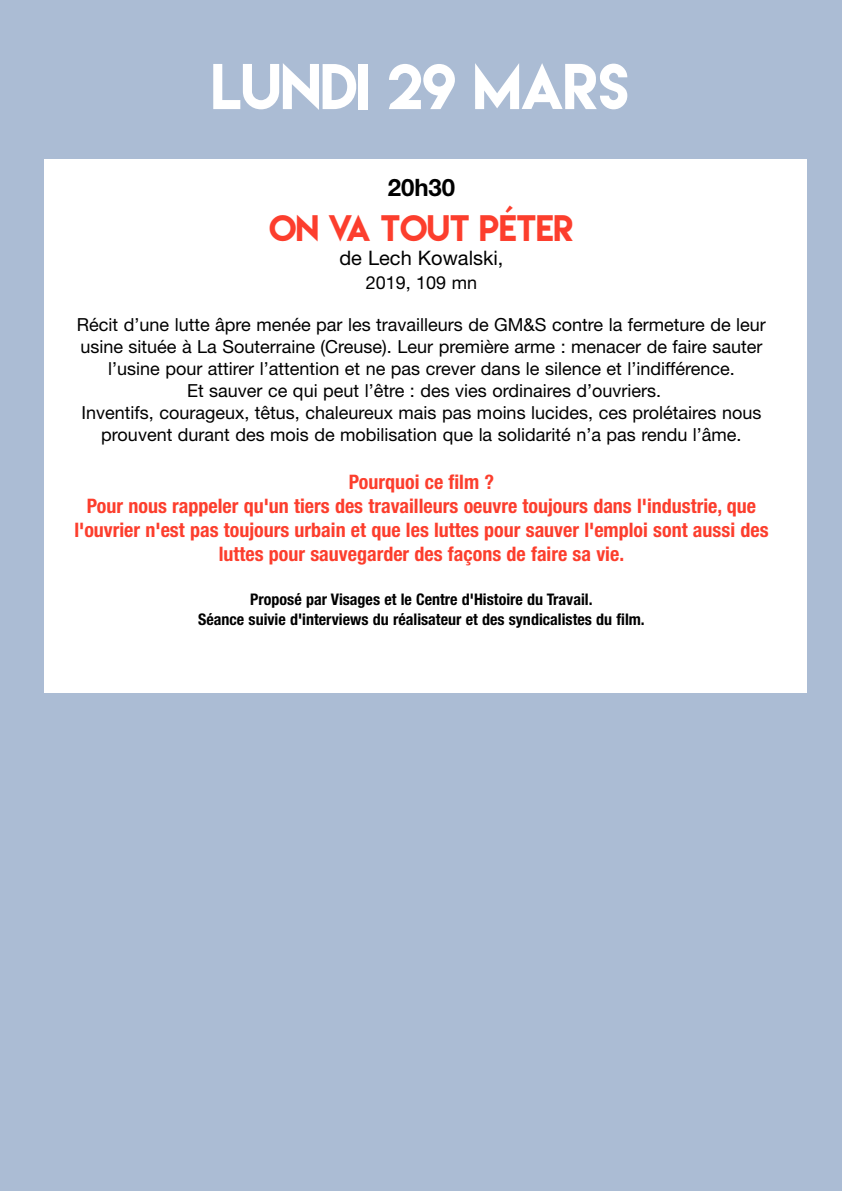
<style>
.page{position:relative;width:842px;height:1191px;background:#fff}
.page>*{position:absolute;margin:0;border:0;box-sizing:border-box;transform-origin:0 0}
.t1{font:56px "Lemon Milk";letter-spacing:-.015em;color:#fff}
.t2{font:32px "Lemon Milk";letter-spacing:-.015em;color:#fc3e2d}
.t3{font:700 24px "Helvetica Neue";color:#000}
.t4{font:700 condensed 20px/24px "Helvetica Neue";color:#fc3e2d;text-align:center}
.t5{font:20px "Helvetica Neue";color:#000}
.t6{font:18px/22px "Helvetica Neue";color:#000;text-align:center}
.t7{font:700 condensed 16px/20px "Helvetica Neue";color:#000;text-align:center}
</style>
<div class="page">
<div style="left:0;top:0;width:841px;height:1191px;background:#abbcd4"></div>
<div style="left:44px;top:159px;width:763px;height:533px;background:#fff"></div>
<h1 class="t1" style="left:211px;top:57px;width:420px">LUNDI 29 MARS</h1>
<h3 class="t3" style="left:388px;top:179px;width:69px">20h30</h3>
<h2 class="t2" style="left:269px;top:211px;width:306px">ON VA TOUT PÉTER</h2>
<p class="t5" style="left:339px;top:251px;width:166px">de Lech Kowalski,</p>
<p class="t6" style="left:366px;top:274px;width:113px">2019, 109 mn</p>
<p class="t6" style="left:77px;top:316px;width:690px">Récit d’une lutte âpre menée par les travailleurs de GM&amp;S contre la fermeture de leur usine située à La Souterraine (Creuse). Leur première arme : menacer de faire sauter l’usine pour attirer l’attention et ne pas crever dans le silence et l’indifférence.<br>Et sauver ce qui peut l’être : des vies ordinaires d’ouvriers.<br>Inventifs, courageux, têtus, chaleureux mais pas moins lucides, ces prolétaires nous prouvent durant des mois de mobilisation que la solidarité n’a pas rendu l’âme.</p>
<p class="t4" style="left:74px;top:472px;width:696px">Pourquoi ce film ?<br>Pour nous rappeler qu'un tiers des travailleurs oeuvre toujours dans l'industrie, que l'ouvrier n'est pas toujours urbain et que les luttes pour sauver l'emploi sont aussi des luttes pour sauvegarder des façons de faire sa vie.</p>
<p class="t7" style="left:198px;top:591px;width:448px">Proposé par Visages et le Centre d'Histoire du Travail.<br>Séance suivie d'interviews du réalisateur et des syndicalistes du film.</p>
</div>
